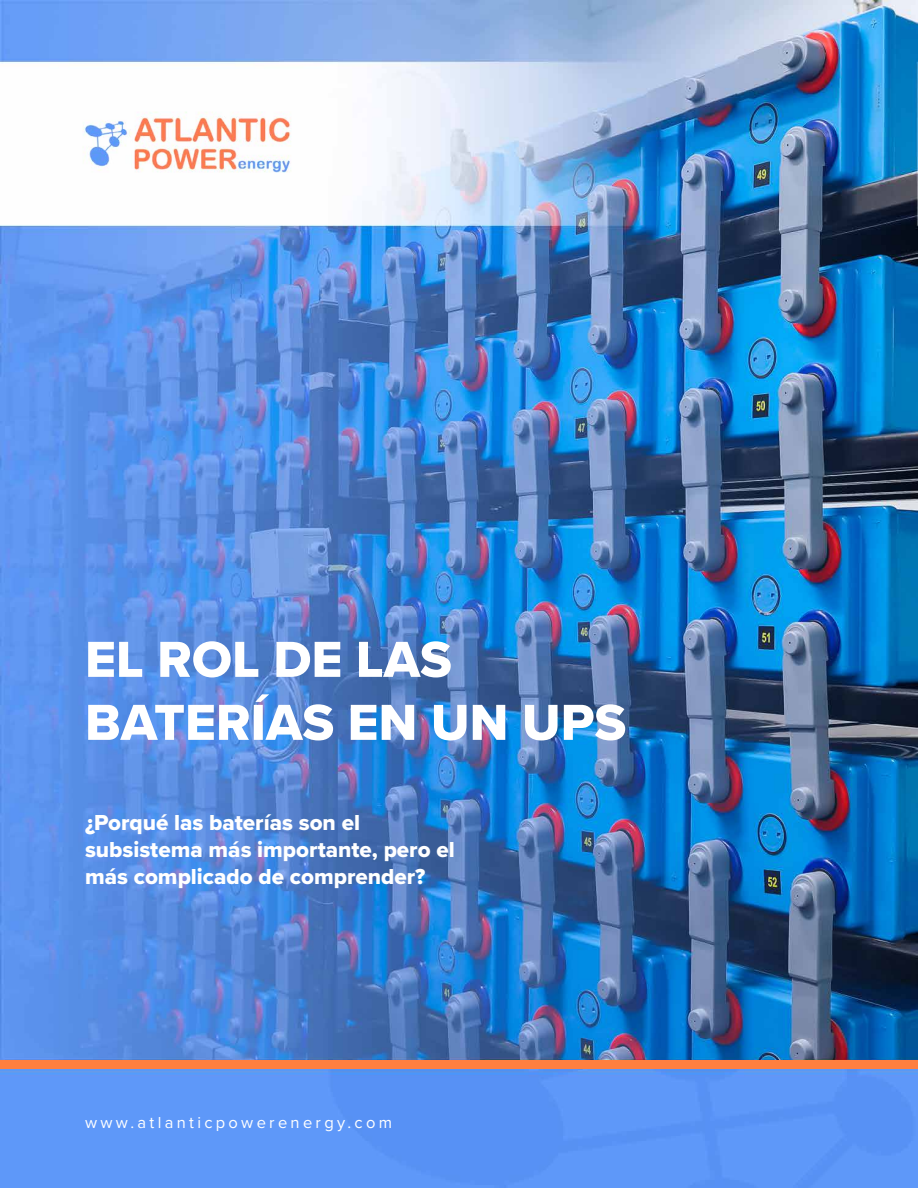
<style>
.page{position:relative;width:918px;height:1188px;background:#fff}
.page>*{position:absolute;margin:0;border:0;box-sizing:border-box;transform-origin:0 0}
.t1{font:52.5px/63px "Proxima Nova Extrabld";color:#fff}
.t2{font:22.5px/27px "Proxima Nova Extrabld";color:#fff}
.t3{font:16.5px "Proxima Nova";letter-spacing:.2em;color:#fff}
</style>
<div class="page">
<img style="left:0;top:0;width:918px;height:1188px">
<div style="left:0;top:1060px;width:918px;height:9px;background:#ff7f40"></div>
<img style="left:49px;top:103px;width:277px;height:83px">
<h1 class="t1" style="left:85px;top:627px;width:543px">EL ROL DE LAS<br>BATERÍAS EN UN UPS</h1>
<p class="t2" style="left:85px;top:809px;width:371px">¿Porqué las baterías son el subsistema más importante, pero el más complicado de comprender?</p>
<p class="t3" style="left:85px;top:1110px;width:309px">www.atlanticpowerenergy.com</p>
</div>
